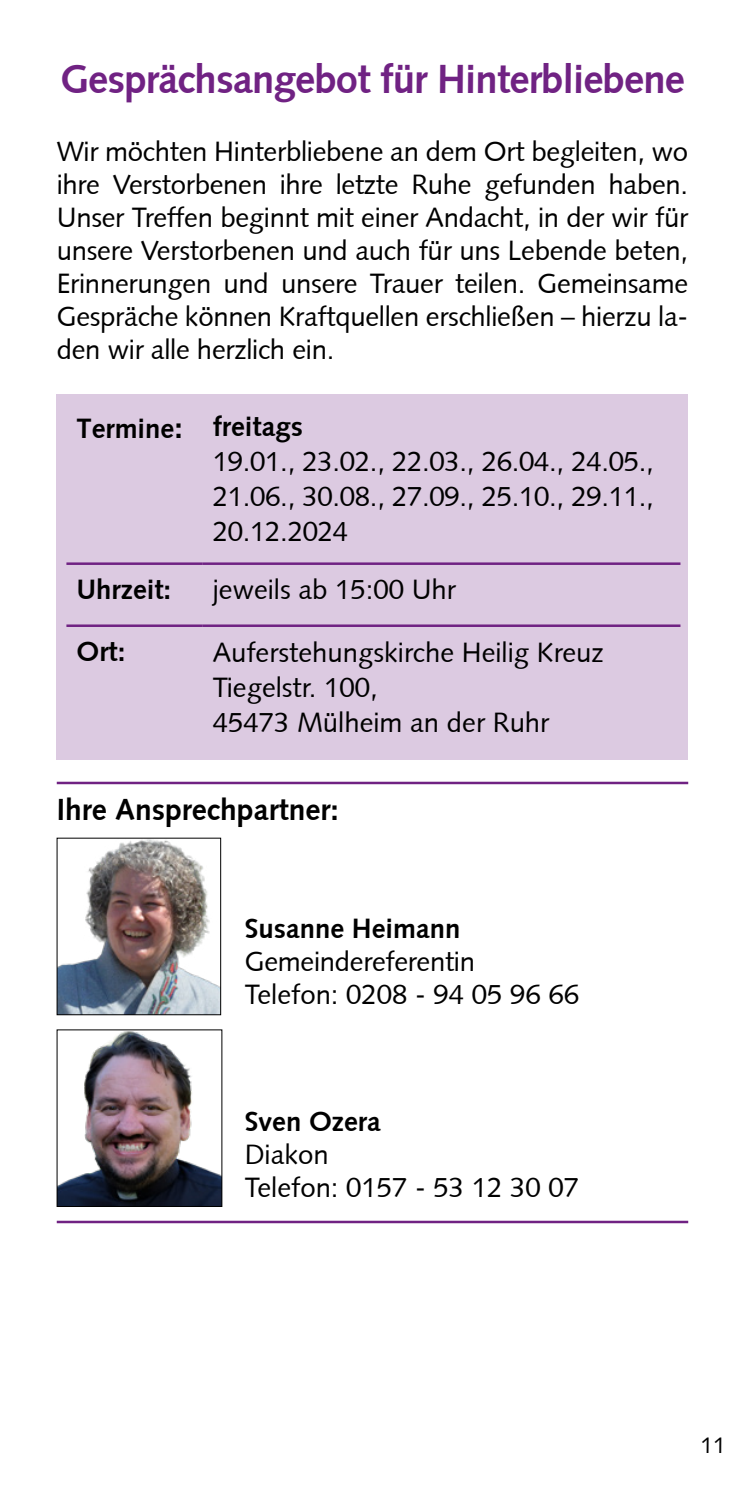
<style>
.page{position:relative;width:745px;height:1489px;background:#fff}
.page>*{position:absolute;margin:0;border:0;box-sizing:border-box;transform-origin:0 0}
.t1{font:700 40px "Syntax";letter-spacing:-.02em;color:#702283}
.t2{font:700 30px "Syntax";color:#000}
.t3{font:27.5px/33px "Syntax";color:#000}
.t4{font:700 27.5px "Syntax";color:#000}
.t5{font:22.5px "Syntax";color:#000}
.s1{font-weight:700}
.s2{font-weight:700;font-size:30px}
</style>
<div class="page">
<div style="left:57px;top:394px;width:630px;height:366px;background:#dccae1"></div>
<hr style="left:66px;top:562px;width:137px;height:3px;background:#702283">
<hr style="left:203px;top:562px;width:477px;height:3px;background:#702283">
<hr style="left:66px;top:624px;width:137px;height:3px;background:#702283">
<hr style="left:203px;top:624px;width:477px;height:3px;background:#702283">
<hr style="left:57px;top:781px;width:630px;height:3px;background:#702283">
<hr style="left:57px;top:1220px;width:630px;height:3px;background:#702283">
<img style="left:59px;top:1031px;width:161px;height:173px">
<div style="left:57px;top:1029px;width:165px;height:177px;border:1px solid #000"></div>
<img style="left:59px;top:839px;width:160px;height:174px">
<div style="left:57px;top:837px;width:164px;height:178px;border:1px solid #000"></div>
<h1 class="t1" style="left:60px;top:57px;width:625px">Gesprächsangebot für Hinterbliebene</h1>
<p class="t3" style="left:57px;top:134px;width:632px;text-align:justify">Wir möchten Hinterbliebene an dem Ort begleiten, wo ihre Verstorbenen ihre letzte Ruhe gefunden haben.<br>Unser Treffen beginnt mit einer Andacht, in der wir für unsere Verstorbenen und auch für uns Lebende beten, Erinnerungen und unsere Trauer teilen. Gemeinsame Gespräche können Kraftquellen erschließen – hierzu la&shy;den wir alle herzlich ein.</p>
<p class="t3" style="left:213px;top:409px;width:442px;line-height:35px;text-indent:-136px"><span class="s1">Termine</span><span class="s2">:</span> <span class="s1">freitags<br></span>19.01., 23.02., 22.03., 26.04., 24.05.,<br>21.06., 30.08., 27.09., 25.10., 29.11.,<br>20.12.2024</p>
<p class="t4" style="left:76px;top:573px;width:96px">Uhrzeit:</p>
<p class="t3" style="left:213px;top:573px;width:244px">jeweils ab 15:00 Uhr</p>
<p class="t4" style="left:76px;top:635px;width:50px">Ort:</p>
<p class="t3" style="left:213px;top:634px;width:392px;line-height:35px">Auferstehungskirche Heilig Kreuz<br>Tiegelstr. 100,<br>45473 Mülheim an der Ruhr</p>
<p class="t2" style="left:57px;top:792px;width:283px">Ihre Ansprechpartner:</p>
<p class="t4" style="left:244px;top:913px;width:217px">Susanne Heimann</p>
<p class="t3" style="left:244px;top:945px;width:335px">Gemeindereferentin<br>Telefon: 0208 - 94 05 96 66</p>
<p class="t4" style="left:244px;top:1105px;width:137px">Sven Ozera</p>
<p class="t3" style="left:244px;top:1137px;width:335px">Diakon<br>Telefon: 0157 - 53 12 30 07</p>
<p class="t5" style="left:700px;top:1431px;width:27px">11</p>
</div>
